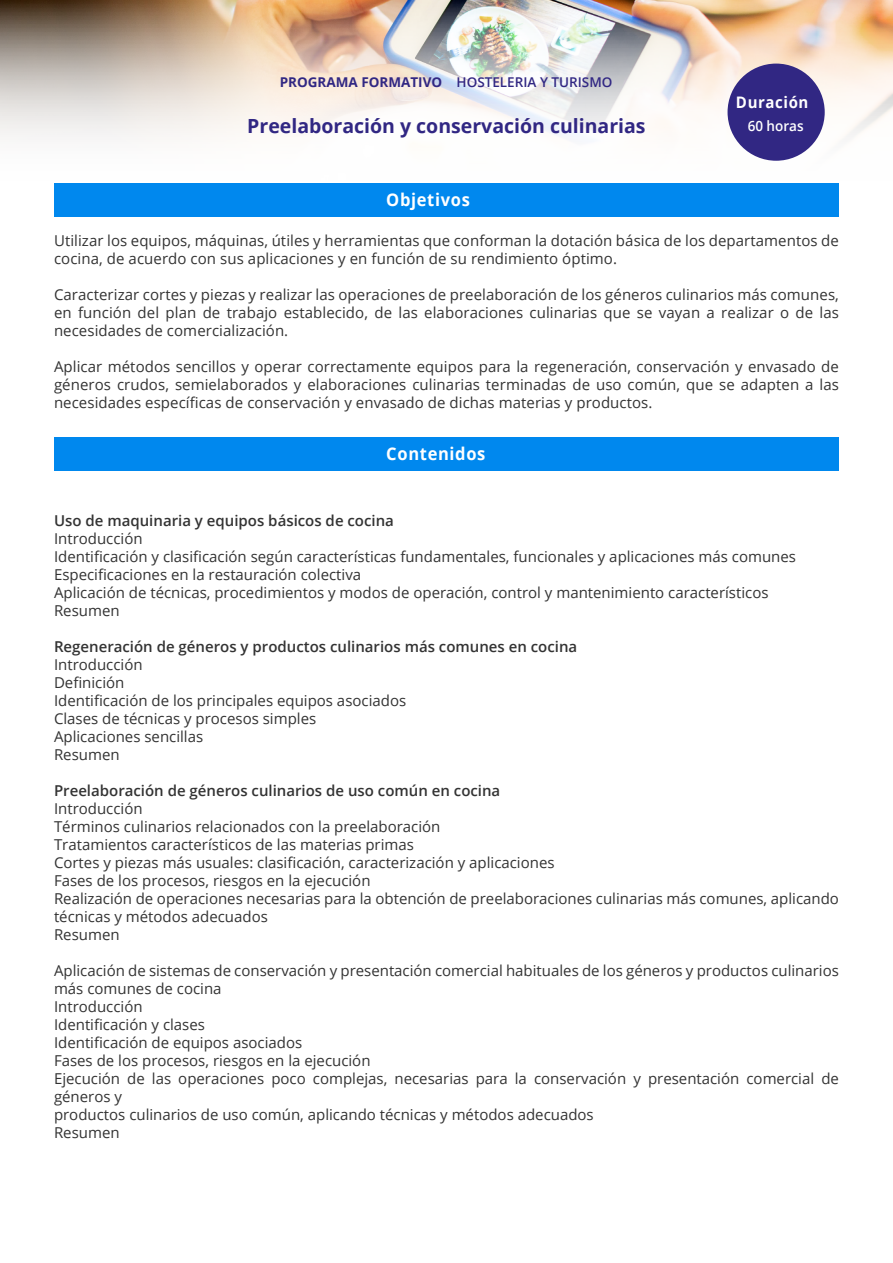
<style>
.page{position:relative;width:893px;height:1263px;background:#fff}
.page>*{position:absolute;margin:0;border:0;box-sizing:border-box;transform-origin:0 0}
.t1{font:700 19.5px "Open Sans";color:#312783}
.t2{font:700 17.55px "Open Sans";letter-spacing:.04em;color:#fff;scale:.94 1}
.t3{font:700 15.9px "Open Sans";letter-spacing:.04em;color:#fff;scale:.94 1}
.t4{font:15px/18px "Open Sans";color:#333}
.t5{font:600 15px "Open Sans";color:#333}
.t6{font:600 14.1px "Open Sans";color:#fff;scale:.95 1}
.t7{font:600 13.5px "Open Sans";color:#312783}
.t8{font:700 13.5px "Open Sans";color:#312783}
</style>
<div class="page">
<div style="left:54px;top:183px;width:785px;height:33px;background:#08e"></div>
<div style="left:54px;top:437px;width:785px;height:34px;background:#08e"></div>
<img style="left:0;top:0;width:893px;height:161px">
<div style="left:727px;top:64px;width:98px;height:97px;background:#312783;border-radius:50%"></div>
<p class="t8" style="left:280px;top:73px;width:164px">PROGRAMA FORMATIVO</p>
<p class="t7" style="left:457px;top:73px;width:157px">HOSTELERIA Y TURISMO</p>
<p class="t1" style="left:247px;top:112px;width:400px">Preelaboración y conservación culinarias</p>
<p class="t2" style="left:386px;top:187px;width:90px">Objetivos</p>
<p class="t3" style="left:736px;top:91px;width:79px">Duración</p>
<p class="t6" style="left:748px;top:116px;width:60px">60 horas</p>
<p class="t4" style="left:54px;top:231px;width:786px">Utilizar los equipos, máquinas, útiles y herramientas que conforman la dotación básica de los departamentos de cocina, de acuerdo con sus aplicaciones y en función de su rendimiento óptimo.</p>
<p class="t4" style="left:54px;top:285px;width:787px;text-align:justify">Caracterizar cortes y piezas y realizar las operaciones de preelaboración de los géneros culinarios más comunes, en función del plan de trabajo establecido, de las elaboraciones culinarias que se vayan a realizar o de las necesidades de comercialización.</p>
<p class="t4" style="left:54px;top:357px;width:786px;text-align:justify">Aplicar métodos sencillos y operar correctamente equipos para la regeneración, conservación y envasado de géneros crudos, semielaborados y elaboraciones culinarias terminadas de uso común, que se adapten a las necesidades específicas de conservación y envasado de dichas materias y productos.</p>
<p class="t2" style="left:386px;top:441px;width:107px">Contenidos</p>
<p class="t5" style="left:54px;top:510px;width:341px">Uso de maquinaria y equipos básicos de cocina</p>
<p class="t4" style="left:54px;top:529px;width:90px">Introducción</p>
<p class="t4" style="left:54px;top:547px;width:744px">Identificación y clasificación según características fundamentales, funcionales y aplicaciones más comunes</p>
<p class="t4" style="left:54px;top:565px;width:309px">Especificaciones en la restauración colectiva</p>
<p class="t4" style="left:54px;top:583px;width:716px">Aplicación de técnicas, procedimientos y modos de operación, control y mantenimiento característicos</p>
<p class="t4" style="left:54px;top:601px;width:67px">Resumen</p>
<p class="t5" style="left:54px;top:636px;width:525px">Regeneración de géneros y productos culinarios más comunes en cocina</p>
<p class="t4" style="left:54px;top:655px;width:90px">Introducción</p>
<p class="t4" style="left:54px;top:673px;width:72px">Definición</p>
<p class="t4" style="left:54px;top:691px;width:354px">Identificación de los principales equipos asociados</p>
<p class="t4" style="left:54px;top:709px;width:264px">Clases de técnicas y procesos simples</p>
<p class="t4" style="left:54px;top:727px;width:151px">Aplicaciones sencillas</p>
<p class="t4" style="left:54px;top:745px;width:67px">Resumen</p>
<p class="t5" style="left:54px;top:780px;width:448px">Preelaboración de géneros culinarios de uso común en cocina</p>
<p class="t4" style="left:54px;top:799px;width:90px">Introducción</p>
<p class="t4" style="left:54px;top:817px;width:388px">Términos culinarios relacionados con la preelaboración</p>
<p class="t4" style="left:54px;top:835px;width:361px">Tratamientos característicos de las materias primas</p>
<p class="t4" style="left:54px;top:853px;width:502px">Cortes y piezas más usuales: clasificación, caracterización y aplicaciones</p>
<p class="t4" style="left:54px;top:871px;width:318px">Fases de los procesos, riesgos en la ejecución</p>
<p class="t4" style="left:54px;top:889px;width:786px">Realización de operaciones necesarias para la obtención de preelaboraciones culinarias más comunes, aplicando técnicas y métodos adecuados</p>
<p class="t4" style="left:54px;top:925px;width:67px">Resumen</p>
<p class="t4" style="left:54px;top:961px;width:786px">Aplicación de sistemas de conservación y presentación comercial habituales de los géneros y productos culinarios</p>
<p class="t4" style="left:54px;top:979px;width:169px">más comunes de cocina</p>
<p class="t4" style="left:54px;top:997px;width:90px">Introducción</p>
<p class="t4" style="left:54px;top:1015px;width:153px">Identificación y clases</p>
<p class="t4" style="left:54px;top:1033px;width:250px">Identificación de equipos asociados</p>
<p class="t4" style="left:54px;top:1051px;width:318px">Fases de los procesos, riesgos en la ejecución</p>
<p class="t4" style="left:54px;top:1069px;width:786px">Ejecución de las operaciones poco complejas, necesarias para la conservación y presentación comercial de géneros y</p>
<p class="t4" style="left:54px;top:1105px;width:541px">productos culinarios de uso común, aplicando técnicas y métodos adecuados</p>
<p class="t4" style="left:54px;top:1123px;width:67px">Resumen</p>
</div>
